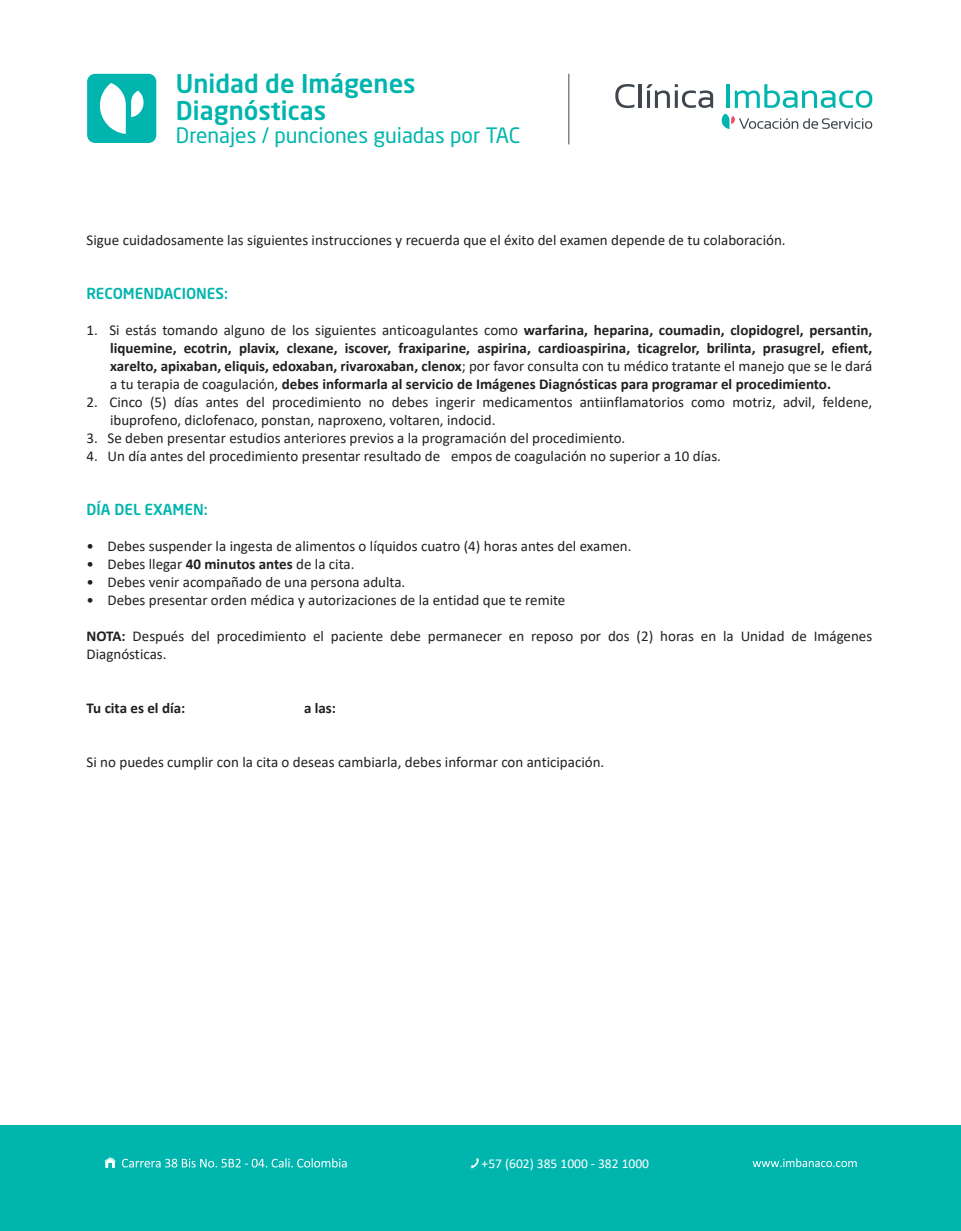
<style>
.page{position:relative;width:961px;height:1231px;background:#fff}
.page>*{position:absolute;margin:0;border:0;box-sizing:border-box;transform-origin:0 0}
.t1{font:500 25.5px/27px "Neo Sans Std";color:#00b5ae}
.t2{font:21px "Neo Sans Std";color:#00b5ae}
.t3{font:15px/18px "Calibri";color:#231f20}
.t4{font:700 15px/18px "Calibri";color:#231f20;text-align:justify}
.t5{font:500 15px "Neo Sans Pro";color:#00b5ae}
.t6{font:13.5px "Calibri";color:#fff}
.s1{font-weight:400}
.s2{font-weight:700}
</style>
<div class="page">
<div style="left:0;top:1125px;width:961px;height:106px;background:#00b5ae"></div>
<div style="left:87px;top:74px;width:69px;height:69px;background:#00b5ae;border-radius:8px"></div>
<svg style="left:100px;top:83px;width:43px;height:51px"></svg>
<hr style="left:568px;top:74px;width:1px;height:70px;background:#3f464d">
<svg style="left:122px;top:1158px;width:224px;height:9px"></svg>
<svg style="left:104px;top:1157px;width:12px;height:10px"></svg>
<svg style="left:470px;top:1158px;width:9px;height:11px"></svg>
<svg style="left:752px;top:1158px;width:104px;height:9px"></svg>
<svg style="left:615px;top:84px;width:19px;height:24px"></svg>
<hr style="left:639px;top:84px;width:3px;height:24px;background:#3f464d">
<svg style="left:646px;top:84px;width:67px;height:24px"></svg>
<hr style="left:726px;top:84px;width:3px;height:24px;background:#00b5ae">
<svg style="left:734px;top:84px;width:138px;height:24px"></svg>
<svg style="left:721px;top:114px;width:151px;height:15px"></svg>
<h1 class="t1" style="left:176px;top:70px;width:241px">Unidad de Imágenes<br>Diagnósticas</h1>
<h2 class="t2" style="left:176px;top:122px;width:346px">Drenajes / punciones guiadas por TAC</h2>
<p class="t3" style="left:87px;top:230px;width:700px">Sigue cuidadosamente las siguientes instrucciones y recuerda que el éxito del examen depende de tu colaboración.</p>
<p class="t5" style="left:87px;top:284px;width:143px">RECOMENDACIONES:</p>
<p class="t4" style="left:110px;top:320px;width:763px;text-indent:-24px"><span class="s1">1. Si estás tomando alguno de los siguientes anticoagulantes como</span> warfarina, heparina, coumadin, clopidogrel, persantin, liquemine, ecotrin, plavix, clexane, iscover, fraxiparine, aspirina, cardioaspirina, ticagrelor, brilinta, prasugrel, efient, xarelto, apixaban, eliquis, edoxaban, rivaroxaban, clenox<span class="s1">; por favor consulta con tu médico tratante el manejo que se le dará a tu terapia de coagulación,</span> debes informarla al servicio de Imágenes Diagnósticas para programar el procedimiento.</p>
<p class="t3" style="left:110px;top:392px;width:763px;text-indent:-24px">2. Cinco (5) días antes del procedimiento no debes ingerir medicamentos antiinflamatorios como motriz, advil, feldene, ibuprofeno, diclofenaco, ponstan, naproxeno, voltaren, indocid.</p>
<p class="t3" style="left:87px;top:428px;width:540px">3. Se deben presentar estudios anteriores previos a la programación del procedimiento.</p>
<p class="t3" style="left:87px;top:446px;width:636px">4. Un día antes del procedimiento presentar resultado de empos de coagulación no superior a 10 días.</p>
<p class="t5" style="left:87px;top:500px;width:123px">DÍA DEL EXAMEN:</p>
<p class="t3" style="left:87px;top:536px;width:546px">• Debes suspender la ingesta de alimentos o líquidos cuatro (4) horas antes del examen.</p>
<p class="t3" style="left:87px;top:554px;width:269px">• Debes llegar <span class="s2">40 minutos antes</span> de la cita.</p>
<p class="t3" style="left:87px;top:572px;width:320px">• Debes venir acompañado de una persona adulta.</p>
<p class="t3" style="left:87px;top:590px;width:480px">• Debes presentar orden médica y autorizaciones de la entidad que te remite</p>
<p class="t3" style="left:87px;top:626px;width:787px"><span class="s2">NOTA:</span> Después del procedimiento el paciente debe permanecer en reposo por dos (2) horas en la Unidad de Imágenes<br>Diagnósticas.</p>
<p class="t4" style="left:87px;top:698px;width:100px">Tu cita es el día:</p>
<p class="t4" style="left:304px;top:698px;width:34px">a las:</p>
<p class="t3" style="left:87px;top:752px;width:519px">Si no puedes cumplir con la cita o deseas cambiarla, debes informar con anticipación.</p>
<p class="t6" style="left:481px;top:1153px;width:169px">+57 (602) 385 1000 - 382 1000</p>
</div>
